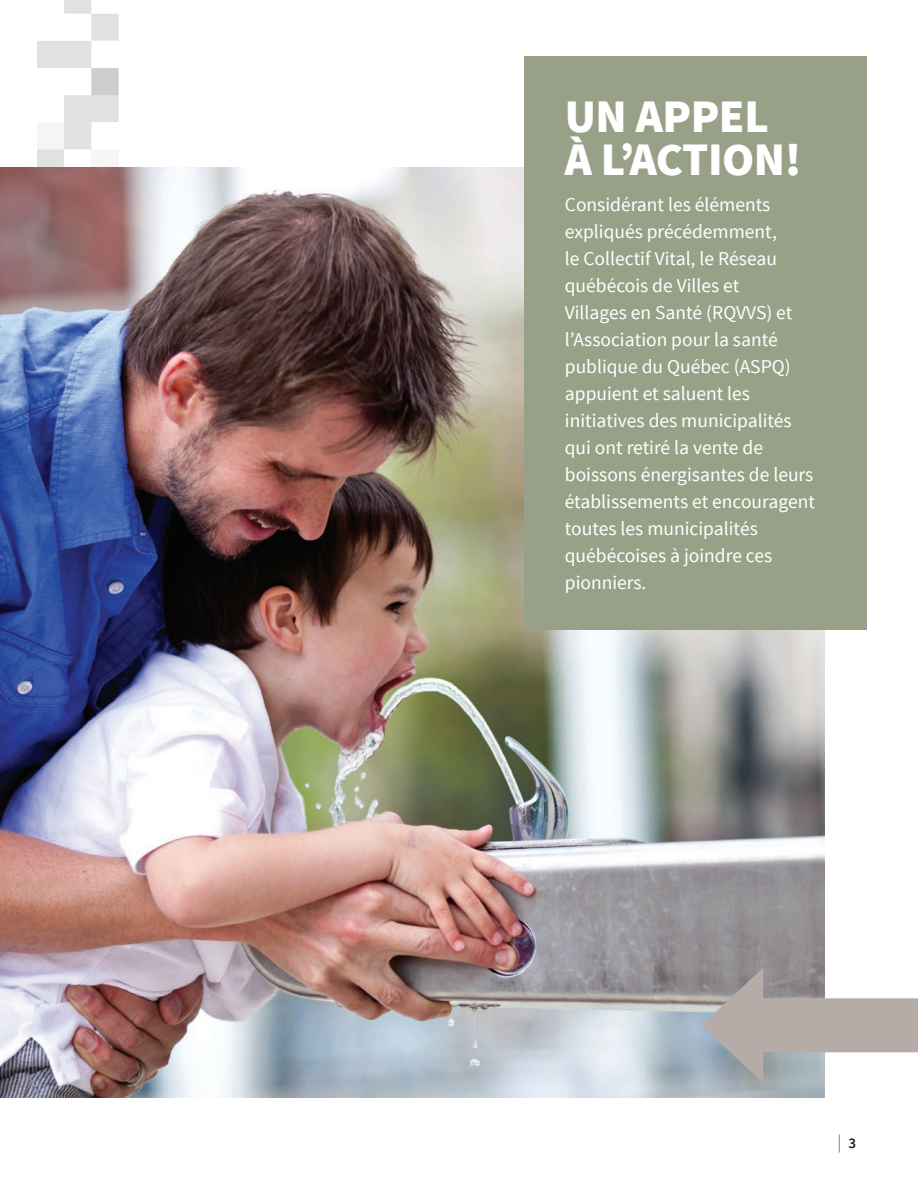
<style>
.page{position:relative;width:918px;height:1188px;background:#fff}
.page>*{position:absolute;margin:0;border:0;box-sizing:border-box;transform-origin:0 0}
.t1{font:900 46.5px/43.5px "Source Sans Pro";letter-spacing:-.01em;color:#fff}
.t2{font:19.5px/27px "Source Sans Pro";color:#fff}
.t3{font:200 18px "Source Sans Pro";color:#231f20}
.s1{font-weight:600;font-size:15px}
</style>
<div class="page">
<img style="left:38px;top:0;width:81px;height:168px">
<img style="left:0;top:168px;width:825px;height:929px">
<div style="left:524px;top:56px;width:343px;height:574px;background:#98a187"></div>
<div style="left:745px;top:998px;width:173px;height:54px;background:#b5aba7"></div>
<svg style="left:701px;top:968px;width:62px;height:115px;background:#a6a4a6"></svg>
<h1 class="t1" style="left:565px;top:96px;width:238px">UN APPEL<br>À L’ACTION!</h1>
<p class="t2" style="left:565px;top:191px;width:252px">Considérant les éléments expliqués précédemment,<br>le Collectif Vital, le Réseau québécois de Villes et<br>Villages en Santé (RQVVS) et l’Association pour la santé publique du Québec (ASPQ) appuient et saluent les initiatives des municipalités qui ont retiré la vente de boissons énergisantes de leurs établissements et encouragent toutes les municipalités québécoises à joindre ces pionniers.</p>
<p class="t3" style="left:837px;top:1131px;width:20px">| <span class="s1">3</span></p>
</div>
